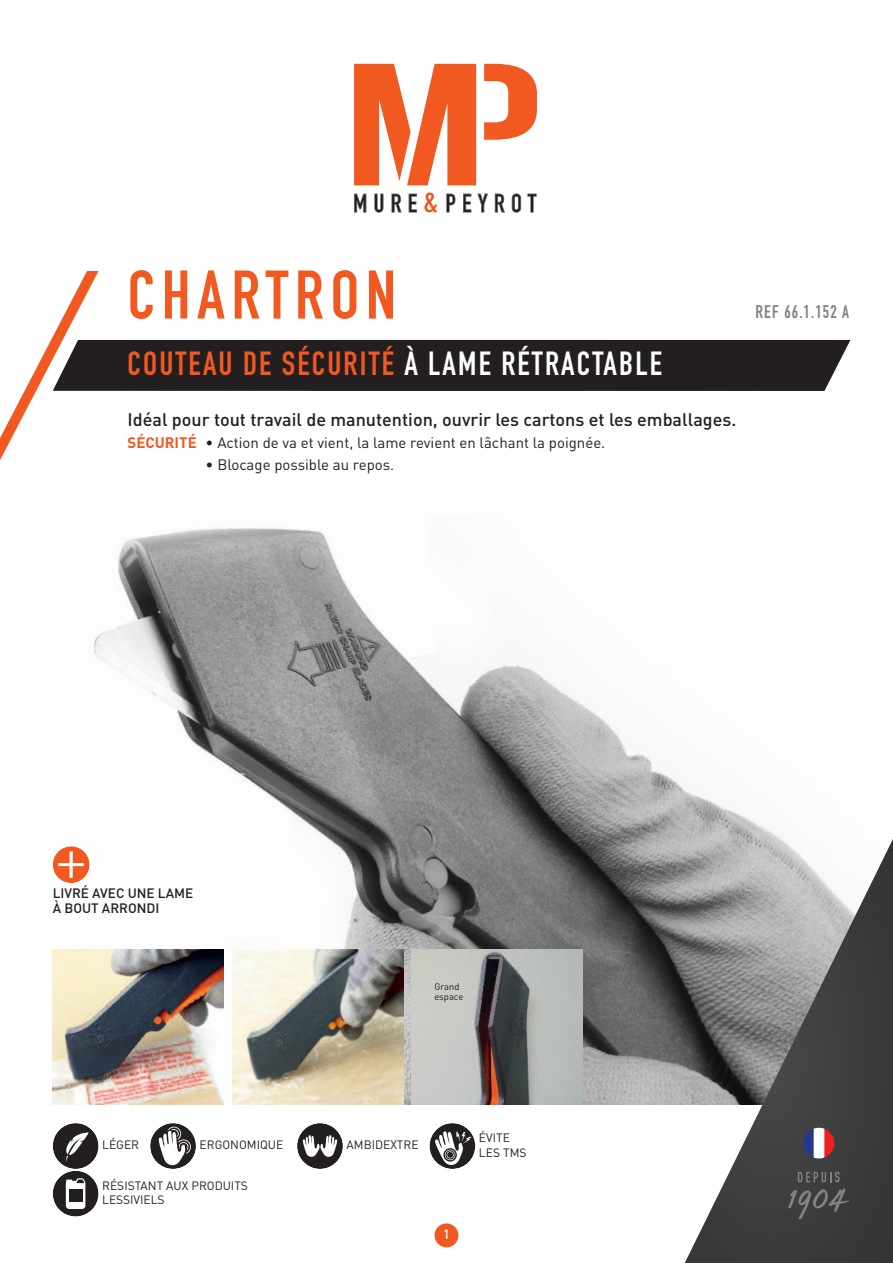
<style>
.page{position:relative;width:893px;height:1263px;background:#fff}
.page>*{position:absolute;margin:0;border:0;box-sizing:border-box;transform-origin:0 0}
.t1{font:700 67.5px "DIN Condensed";letter-spacing:.1em;color:#f15921}
.t2{font:700 33px "DIN Condensed";letter-spacing:.065em;color:#f15921}
.t3{font:500 18px "DIN";color:#231f20}
.t4{font:700 18px "DIN Condensed";letter-spacing:.065em;color:#808285}
.t5{font:15px "DIN";color:#231f20}
.t6{font:500 13.5px/15px "DIN";color:#231f20}
.t7{font:700 13.2px "DIN Condensed";color:#fff}
.t8{font:12px/14.4px "DIN";color:#231f20}
.t9{font:9.3px/10.1px "DIN";color:#231f20}
.s1{color:#fff}
.s2{font-weight:700;color:#f15921}
</style>
<div class="page">
<div style="left:435px;top:1223px;width:23px;height:24px;background:#f15921;border-radius:50%"></div>
<svg style="left:150px;top:1123px;width:46px;height:46px"></svg>
<svg style="left:297px;top:1123px;width:46px;height:46px"></svg>
<svg style="left:429px;top:1123px;width:46px;height:46px"></svg>
<img style="left:76px;top:528px;width:693px;height:576px">
<svg style="left:354px;top:194px;width:12px;height:18px"></svg>
<svg style="left:374px;top:194px;width:9px;height:19px"></svg>
<svg style="left:392px;top:194px;width:10px;height:18px"></svg>
<svg style="left:409px;top:194px;width:8px;height:18px"></svg>
<svg style="left:424px;top:192px;width:13px;height:20px"></svg>
<svg style="left:446px;top:194px;width:9px;height:18px"></svg>
<svg style="left:463px;top:194px;width:8px;height:18px"></svg>
<svg style="left:477px;top:194px;width:11px;height:18px"></svg>
<svg style="left:495px;top:194px;width:10px;height:18px"></svg>
<svg style="left:512px;top:193px;width:9px;height:20px"></svg>
<svg style="left:527px;top:194px;width:10px;height:18px"></svg>
<svg style="left:484px;top:64px;width:53px;height:76px"></svg>
<svg style="left:354px;top:64px;width:122px;height:121px"></svg>
<svg style="left:0;top:271px;width:850px;height:189px"></svg>
<svg style="left:674px;top:831px;width:219px;height:432px;background:#7a7a7a"></svg>
<img style="left:804px;top:1128px;width:30px;height:30px;border-radius:50%">
<svg style="left:798px;top:1172px;width:42px;height:10px"></svg>
<svg style="left:788px;top:1188px;width:61px;height:31px;background:#4c4d4e"></svg>
<img style="left:232px;top:949px;width:171px;height:155px">
<img style="left:412px;top:949px;width:170px;height:155px">
<img style="left:53px;top:949px;width:171px;height:155px">
<div style="left:53px;top:846px;width:37px;height:37px;background:#f15921;border-radius:50%"></div>
<svg style="left:58px;top:851px;width:26px;height:27px"></svg>
<svg style="left:53px;top:1123px;width:46px;height:93px"></svg>
<div style="left:69px;top:1189px;width:13px;height:13px;background:#231f20"></div>
<h1 class="t1" style="left:128px;top:249px;width:270px">CHARTRON</h1>
<h2 class="t2" style="left:128px;top:342px;width:536px">COUTEAU DE SÉCURITÉ <span class="s1">À LAME RÉTRACTABLE</span></h2>
<p class="t3" style="left:128px;top:409px;width:610px">Idéal pour tout travail de manutention, ouvrir les cartons et les emballages.</p>
<p class="t5" style="left:128px;top:434px;width:479px"><span class="s2">SÉCURITÉ</span> • Action de va et vient, la lame revient en lâchant la poignée.</p>
<p class="t5" style="left:206px;top:456px;width:190px">• Blocage possible au repos.</p>
<p class="t4" style="left:755px;top:299px;width:95px">REF 66.1.152 A</p>
<p class="t6" style="left:53px;top:886px;width:142px">LIVRÉ AVEC UNE LAME<br>À BOUT ARRONDI</p>
<p class="t9" style="left:434px;top:981px;width:30px">Grand espace</p>
<p class="t8" style="left:102px;top:1138px;width:38px">LÉGER</p>
<p class="t8" style="left:200px;top:1138px;width:85px">ERGONOMIQUE</p>
<p class="t8" style="left:347px;top:1138px;width:74px">AMBIDEXTRE</p>
<p class="t8" style="left:479px;top:1131px;width:49px">ÉVITE<br>LES TMS</p>
<p class="t8" style="left:102px;top:1178px;width:147px">RÉSISTANT AUX PRODUITS<br>LESSIVIELS</p>
<p class="t7" style="left:444px;top:1225px;width:6px">1</p>
</div>
